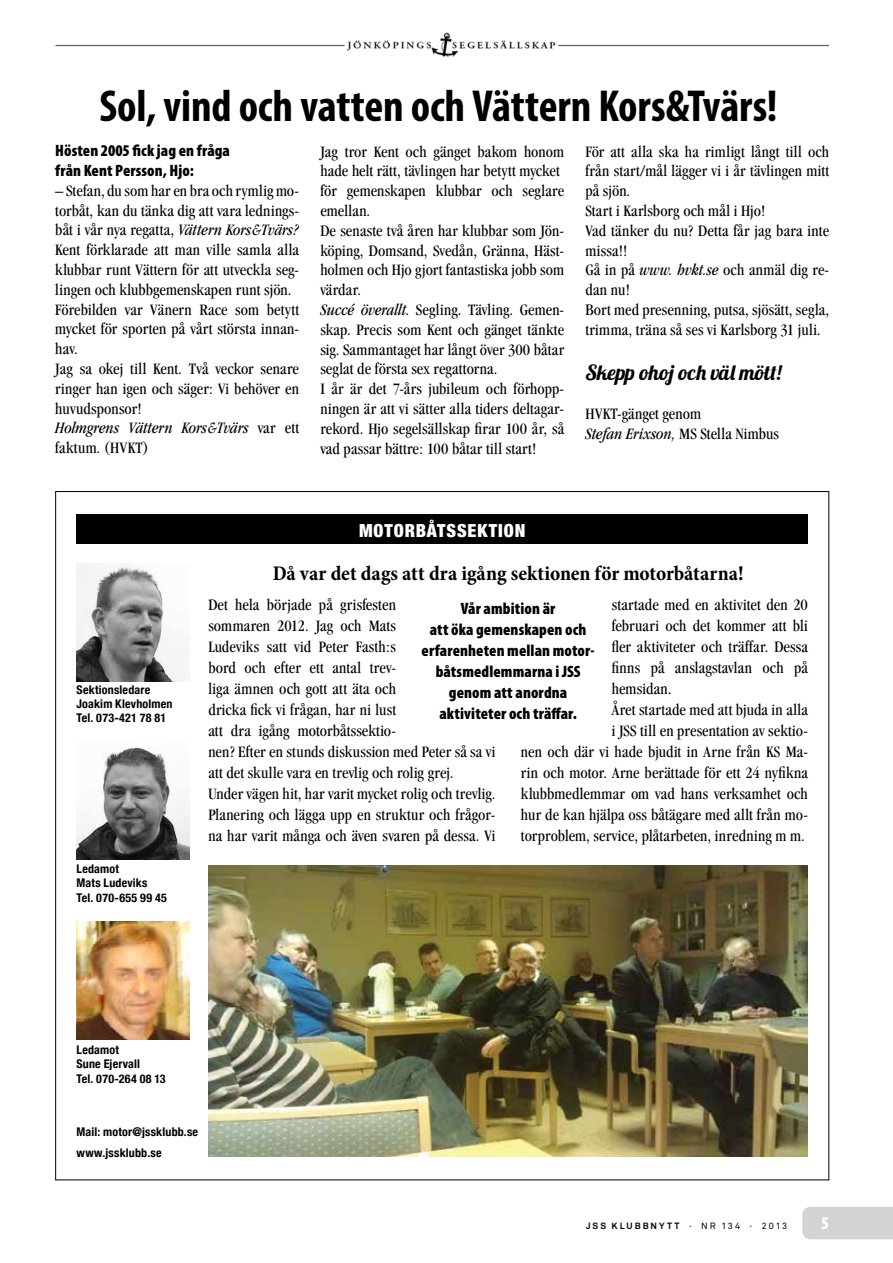
<style>
.page{position:relative;width:893px;height:1263px;background:#fff}
.page>*{position:absolute;margin:0;border:0;box-sizing:border-box;transform-origin:0 0}
.t1{font:700 condensed 45px "Myriad Pro";letter-spacing:-.005em;color:#000}
.t2{font:700 condensed 21px "Minion Pro";color:#000}
.t3{font:21px "Lobster";color:#000}
.t4{font:900 condensed 18px "Helvetica Neue";letter-spacing:.05em;color:#fff}
.t5{font:900 condensed 18px "Myriad Pro";color:#fff}
.t6{font:condensed 16.5px/19.8px "Garamond";letter-spacing:.01em;color:#000}
.t7{font:900 condensed 16.5px/21px "Myriad Pro";letter-spacing:.005em;color:#000}
.t8{font:700 condensed 12px/14.4px "Helvetica Neue";letter-spacing:.015em;color:#000}
.t9{font:700 9px "Akkurat";letter-spacing:.225em;color:#000}
.s1{font-style:italic}
.s2{font-weight:400}
</style>
<div class="page">
<div style="left:802px;top:1207px;width:91px;height:32px;background:#d1d3d4"></div>
<img style="left:55px;top:32px;width:774px;height:25px">
<div style="left:77px;top:514px;width:731px;height:29px;background:#000"></div>
<img style="left:77px;top:564px;width:99px;height:117px">
<img style="left:77px;top:747px;width:113px;height:113px">
<img style="left:77px;top:922px;width:113px;height:117px">
<img style="left:208px;top:865px;width:600px;height:292px">
<h1 class="t1" style="left:100px;top:78px;width:679px">Sol, vind och vatten och Vättern Kors&amp;Tvärs!</h1>
<p class="t7" style="left:55px;top:140px;width:176px;line-height:19.8px">Hösten 2005 fick jag en fråga från Kent Persson, Hjo:</p>
<p class="t6" style="left:55px;top:180px;width:245px">– Stefan, du som har en bra och rymlig mo&shy;torbåt, kan du tänka dig att vara lednings&shy;båt i vår nya regatta, <span class="s1">Vättern Kors&amp;Tvärs?<br></span>Kent förklarade att man ville samla alla klubbar runt Vättern för att utveckla seg&shy;lingen och klubbgemenskapen runt sjön.<br>Förebilden var Vänern Race som betytt mycket för sporten på vårt största innan&shy;hav.<br>Jag sa okej till Kent. Två veckor senare ringer han igen och säger: Vi behöver en huvudsponsor!<br><span class="s1">Holmgrens Vättern Kors&amp;Tvärs</span> var ett faktum. (HVKT)</p>
<p class="t6" style="left:320px;top:141px;width:245px">Jag tror Kent och gänget bakom honom hade helt rätt, tävlingen har betytt mycket för gemenskapen klubbar och seglare emellan.<br>De senaste två åren har klubbar som Jön&shy;köping, Domsand, Svedån, Gränna, Häst&shy;holmen och Hjo gjort fantastiska jobb som värdar.<br><span class="s1">Succé överallt</span>. Segling. Tävling. Gemen&shy;skap. Precis som Kent och gänget tänkte sig. Sammantaget har långt över 300 båtar seglat de första sex regattorna.<br>I år är det 7-års jubileum och förhopp&shy;ningen är att vi sätter alla tiders deltagar&shy;rekord. Hjo segelsällskap firar 100 år, så vad passar bättre: 100 båtar till start!</p>
<p class="t6" style="left:585px;top:141px;width:245px">För att alla ska ha rimligt långt till och från start/mål lägger vi i år tävlingen mitt på sjön.<br>Start i Karlsborg och mål i Hjo!<br>Vad tänker du nu? Detta får jag bara inte missa!!<br>Gå in på <span class="s1">www. hvkt.se</span> och anmäl dig re&shy;dan nu!<br>Bort med presenning, putsa, sjösätt, segla, trimma, träna så ses vi Karlsborg 31 juli.</p>
<p class="t3" style="left:585px;top:359px;width:197px">Skepp ohoj och väl mött!</p>
<p class="t6" style="left:585px;top:404px;width:195px">HVKT-gänget genom<br><span class="s1">Stefan Erixson,</span> MS Stella Nimbus</p>
<p class="t4" style="left:359px;top:516px;width:168px">MOTORBÅTSSEKTION</p>
<p class="t8" style="left:77px;top:681px;width:98px">Sektionsledare<br>Joakim Klevholmen<br>Tel. 073-421 78 81</p>
<p class="t8" style="left:77px;top:861px;width:92px">Ledamot<br>Mats Ludeviks<br>Tel. 070-655 99 45</p>
<p class="t2" style="left:273px;top:559px;width:472px">Då var det dags att dra igång sektionen för motorbåtarna!</p>
<p class="t6" style="left:208px;top:594px;width:289px;line-height:21px">Det hela började på grisfesten<br>sommaren 2012. Jag och Mats<br>Ludeviks satt vid Peter Fasth:s<br>bord och efter ett antal trev-<br>liga ämnen och gott att äta och<br>dricka fick vi frågan, har ni lust<br>att dra igång motorbåtssektio-<br>nen? Efter en stunds diskussion med Peter så sa vi att det skulle vara en trevlig och rolig grej.<br>Under vägen hit, har varit mycket rolig och trevlig.<br>Planering och lägga upp en struktur och frågor&shy;na har varit många och även svaren på dessa. Vi</p>
<p class="t6" style="left:612px;top:594px;width:198px">startade med en aktivitet den 20</p>
<p class="t7" style="left:422px;top:597px;width:175px;text-align:center">Vår ambition är<br>att öka gemenskapen och erfarenheten mellan motor&shy;båtsmedlemmarna i JSS genom att anordna aktiviteter och träffar.</p>
<p class="t6" style="left:612px;top:615px;width:198px">februari och det kommer att bli</p>
<p class="t6" style="left:612px;top:636px;width:198px">fler aktiviteter och träffar. Dessa</p>
<p class="t6" style="left:612px;top:657px;width:198px">finns på anslagstavlan och på</p>
<p class="t6" style="left:612px;top:678px;width:61px">hemsidan.</p>
<p class="t6" style="left:612px;top:699px;width:198px">Året startade med att bjuda in alla</p>
<p class="t6" style="left:612px;top:720px;width:198px">i JSS till en presentation av sektio-</p>
<p class="t6" style="left:521px;top:741px;width:289px">nen och där vi hade bjudit in Arne från KS Ma-</p>
<p class="t6" style="left:521px;top:762px;width:289px">rin och motor. Arne berättade för ett 24 nyfikna</p>
<p class="t6" style="left:521px;top:783px;width:289px">klubbmedlemmar om vad hans verksamhet och</p>
<p class="t6" style="left:521px;top:804px;width:289px">hur de kan hjälpa oss båtägare med allt från mo-</p>
<p class="t6" style="left:521px;top:825px;width:285px">torproblem, service, plåtarbeten, inredning m m.</p>
<p class="t8" style="left:77px;top:1042px;width:91px">Ledamot<br>Sune Ejervall<br>Tel. 070-264 08 13</p>
<p class="t8" style="left:77px;top:1121px;width:123px;line-height:20.4px">Mail: motor@jssklubb.se www.jssklubb.se</p>
<p class="t9" style="left:586px;top:1220px;width:203px">JSS KLUBBNYTT <span class="s2">· NR 134 · 2013</span></p>
<p class="t5" style="left:821px;top:1211px;width:9px">5</p>
</div>
